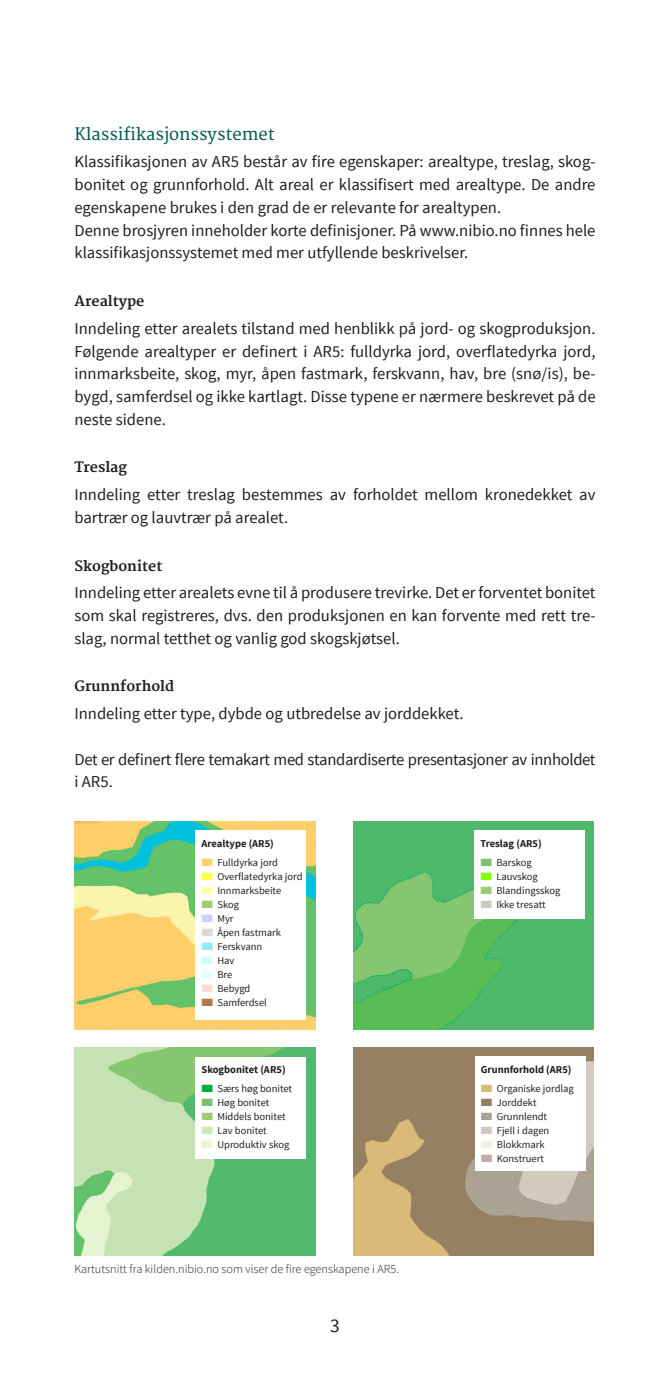
<style>
.page{position:relative;width:670px;height:1380px;background:#fff}
.page>*{position:absolute;margin:0;border:0;box-sizing:border-box;transform-origin:0 0}
.t1{font:19.25px "Source Sans Pro";color:#231f20}
.POP_Brødtekst_JAN_20{font:16.62px/22.8px "Source Sans Pro";color:#231f20;text-align:justify}
.POP_Brødtekst_JAN_20-2{font:16.62px/22.8px "Source Sans Pro";letter-spacing:-.02em;color:#231f20}
.BOK_Mellomtittel_1{font:16.62px "Merriweather";color:#00594d}
.Undertittel{font:700 14px "Merriweather";color:#231f20}
.BOK_Bildetekst{font:300 12.25px "Source Sans Pro";color:#231f20}
.Undertittel-2{font:10.5px "Source Sans Pro";color:#231f20}
.Undertittel-3{font:700 10.5px "Source Sans Pro";color:#231f20}
.s1{color:#ffd16e}
.s2{color:#ffff4c}
.s3{color:#ffffad}
.s4{color:#9ecc73}
.s5{color:#d1d1ff}
.s6{color:#d9d9d9}
.s7{color:#91e7ff}
.s8{color:#ccfefe}
.s9{color:#e6ffff}
.s10{color:#fcdbd6}
.s11{color:#b3784c}
.s12{color:#00ad3b}
.s13{color:#7dbf6e}
.s14{color:#d1e8b5}
.s15{color:#ebf5d1}
.s16{color:#80ff08}
.s17{color:#cfc9bd}
.s18{color:#d4ba7a}
.s19{color:#8f8063}
.s20{color:#a8a194}
.s21{color:#f2f0e6}
.s22{color:#beaaaa}
</style>
<div class="page">
<img style="left:74px;top:821px;width:241px;height:208px">
<img style="left:74px;top:1047px;width:241px;height:208px">
<img style="left:353px;top:821px;width:240px;height:208px">
<img style="left:353px;top:1047px;width:240px;height:208px">
<div style="left:195px;top:830px;width:111px;height:189px;background:#fff"></div>
<div style="left:195px;top:1056px;width:111px;height:102px;background:#fff"></div>
<div style="left:475px;top:1056px;width:110px;height:114px;background:#fff"></div>
<div style="left:474px;top:830px;width:110px;height:89px;background:#fff"></div>
<p class="BOK_Mellomtittel_1" style="left:74px;top:124px;width:202px">Klassifikasjonssystemet</p>
<p class="POP_Brødtekst_JAN_20" style="left:74px;top:151px;width:522px">Klassifikasjonen av AR5 består av fire egenskaper: arealtype, treslag, skog&shy;bonitet og grunnforhold. Alt areal er klassifisert med arealtype. De andre egenskapene brukes i den grad de er relevante for arealtypen.</p>
<p class="POP_Brødtekst_JAN_20" style="left:74px;top:219px;width:522px">Denne brosjyren inneholder korte definisjoner. På www.nibio.no finnes hele klassifikasjonssystemet med mer utfyllende beskrivelser.</p>
<p class="Undertittel" style="left:74px;top:293px;width:71px">Arealtype</p>
<p class="POP_Brødtekst_JAN_20" style="left:74px;top:317px;width:522px">Inndeling etter arealets tilstand med henblikk på jord- og skogproduksjon.<br>Følgende arealtyper er definert i AR5: fulldyrka jord, overflatedyrka jord, innmarksbeite, skog, myr, åpen fastmark, ferskvann, hav, bre (snø/is), be&shy;bygd, samferdsel og ikke kartlagt. Disse typene er nærmere beskrevet på de neste sidene.</p>
<p class="Undertittel" style="left:74px;top:459px;width:54px">Treslag</p>
<p class="POP_Brødtekst_JAN_20" style="left:74px;top:483px;width:522px">Inndeling etter treslag bestemmes av forholdet mellom kronedekket av bartrær og lauvtrær på arealet.</p>
<p class="Undertittel" style="left:74px;top:557px;width:90px">Skogbonitet</p>
<p class="POP_Brødtekst_JAN_20" style="left:74px;top:581px;width:522px">Inndeling etter arealets evne til å produsere trevirke. Det er forventet bonitet som skal registreres, dvs. den produksjonen en kan forvente med rett tre&shy;slag, normal tetthet og vanlig god skogskjøtsel.</p>
<p class="Undertittel" style="left:74px;top:678px;width:101px">Grunnforhold</p>
<p class="POP_Brødtekst_JAN_20" style="left:74px;top:702px;width:391px">Inndeling etter type, dybde og utbredelse av jorddekket.</p>
<p class="POP_Brødtekst_JAN_20-2" style="left:74px;top:748px;width:522px">Det er definert flere temakart med standardiserte presentasjoner av innholdet i AR5.</p>
<p class="Undertittel-3" style="left:201px;top:836px;width:74px">Arealtype (AR5)</p>
<p class="Undertittel-2" style="left:201px;top:855px;width:78px"><span class="s1">■</span> Fulldyrka jord</p>
<p class="Undertittel-2" style="left:201px;top:869px;width:102px"><span class="s2">■</span> Overflatedyrka jord</p>
<p class="Undertittel-2" style="left:201px;top:883px;width:81px"><span class="s3">■</span> Innmarksbeite</p>
<p class="Undertittel-2" style="left:201px;top:897px;width:39px"><span class="s4">■</span> Skog</p>
<p class="Undertittel-2" style="left:201px;top:911px;width:34px"><span class="s5">■</span> Myr</p>
<p class="Undertittel-2" style="left:201px;top:925px;width:81px"><span class="s6">■</span> Åpen fastmark</p>
<p class="Undertittel-2" style="left:201px;top:939px;width:62px"><span class="s7">■</span> Ferskvann</p>
<p class="Undertittel-2" style="left:201px;top:953px;width:35px"><span class="s8">■</span> Hav</p>
<p class="Undertittel-2" style="left:201px;top:967px;width:32px"><span class="s9">■</span> Bre</p>
<p class="Undertittel-2" style="left:201px;top:981px;width:50px"><span class="s10">■</span> Bebygd</p>
<p class="Undertittel-2" style="left:201px;top:995px;width:67px"><span class="s11">■</span> Samferdsel</p>
<p class="Undertittel-3" style="left:201px;top:1062px;width:86px">Skogbonitet (AR5)</p>
<p class="Undertittel-2" style="left:201px;top:1081px;width:92px"><span class="s12">■</span> Særs høg bonitet</p>
<p class="Undertittel-2" style="left:201px;top:1095px;width:69px"><span class="s13">■</span> Høg bonitet</p>
<p class="Undertittel-2" style="left:201px;top:1109px;width:86px"><span class="s4">■</span> Middels bonitet</p>
<p class="Undertittel-2" style="left:201px;top:1123px;width:67px"><span class="s14">■</span> Lav bonitet</p>
<p class="Undertittel-2" style="left:201px;top:1137px;width:89px"><span class="s15">■</span> Uproduktiv skog</p>
<p class="BOK_Bildetekst" style="left:74px;top:1261px;width:326px">Kartutsnitt fra kilden.nibio.no som viser de fire egenskapene i AR5.</p>
<p class="t1" style="left:330px;top:1313px;width:11px">3</p>
<p class="Undertittel-3" style="left:480px;top:836px;width:63px">Treslag (AR5)</p>
<p class="Undertittel-2" style="left:480px;top:855px;width:53px"><span class="s13">■</span> Barskog</p>
<p class="Undertittel-2" style="left:480px;top:869px;width:59px"><span class="s16">■</span> Lauvskog</p>
<p class="Undertittel-2" style="left:480px;top:883px;width:82px"><span class="s4">■</span> Blandingsskog</p>
<p class="Undertittel-2" style="left:480px;top:897px;width:67px"><span class="s17">■</span> Ikke tresatt</p>
<p class="Undertittel-3" style="left:481px;top:1062px;width:92px">Grunnforhold (AR5)</p>
<p class="Undertittel-2" style="left:481px;top:1081px;width:94px"><span class="s18">■</span> Organiske jordlag</p>
<p class="Undertittel-2" style="left:481px;top:1095px;width:57px"><span class="s19">■</span> Jorddekt</p>
<p class="Undertittel-2" style="left:481px;top:1109px;width:68px"><span class="s20">■</span> Grunnlendt</p>
<p class="Undertittel-2" style="left:481px;top:1123px;width:70px"><span class="s17">■</span> Fjell i dagen</p>
<p class="Undertittel-2" style="left:481px;top:1137px;width:65px"><span class="s21">■</span> Blokkmark</p>
<p class="Undertittel-2" style="left:481px;top:1151px;width:65px"><span class="s22">■</span> Konstruert</p>
</div>
